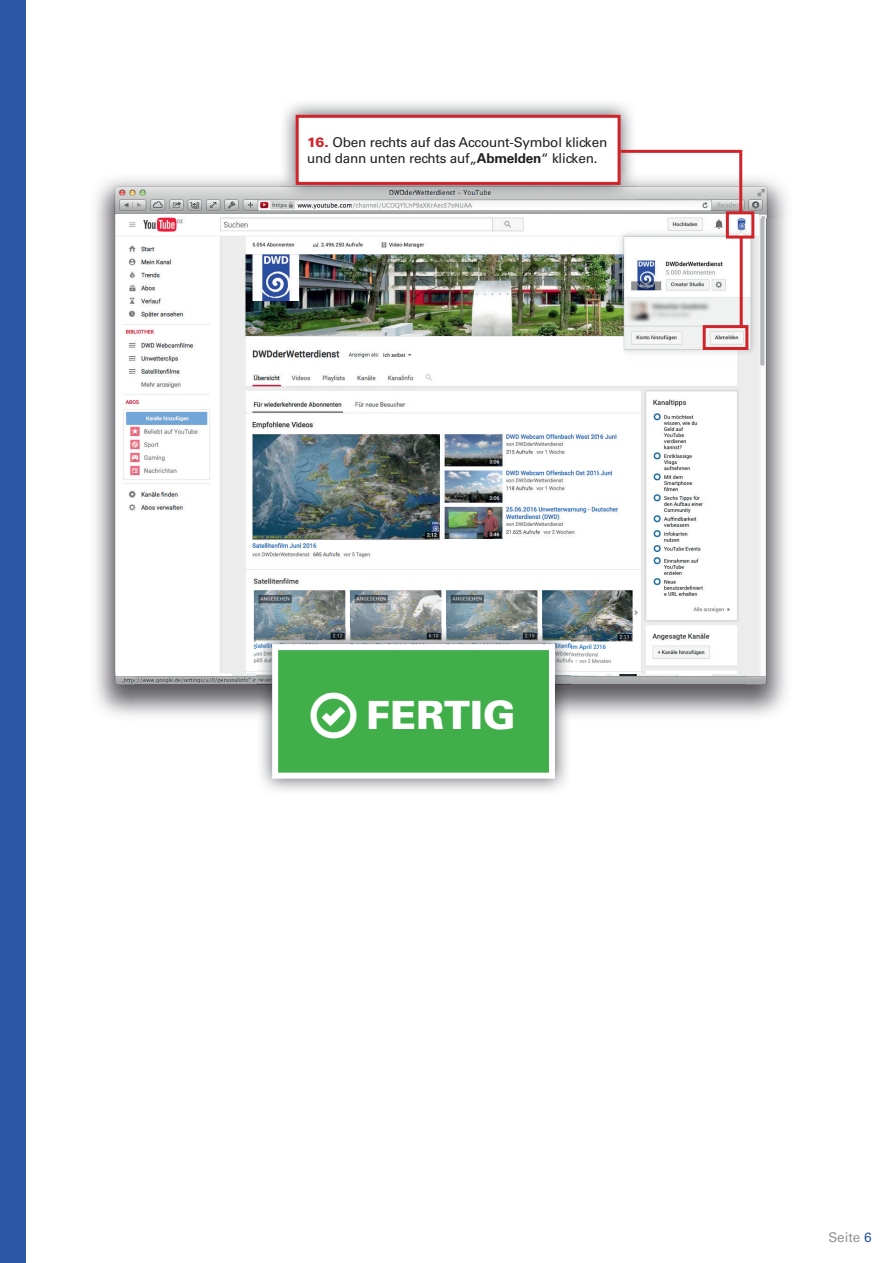
<style>
.page{position:relative;width:893px;height:1263px;background:#fff}
.page>*{position:absolute;margin:0;border:0;box-sizing:border-box;transform-origin:0 0}
.t1{font:900 39px "Univers LT";color:#fff}
.t2{font:13.5px/16.2px "Univers LT";letter-spacing:-.015em;color:#231f20}
.t3{font:13.5px "Univers LT";color:#939598}
.s1{font-weight:900;color:#d1232a}
.s2{font-family:"Univers LT Std";font-weight:700}
.s3{color:#2957a6}
</style>
<div class="page">
<div style="left:0;top:0;width:26px;height:1263px;background:#2957a6"></div>
<img style="left:95px;top:177px;width:692px;height:42px">
<img style="left:95px;top:219px;width:41px;height:497px">
<img style="left:746px;top:219px;width:41px;height:497px">
<img style="left:136px;top:673px;width:120px;height:43px">
<img style="left:571px;top:673px;width:175px;height:43px">
<img style="left:116px;top:214px;width:642px;height:459px">
<img style="left:256px;top:628px;width:315px;height:163px">
<svg style="left:294px;top:113px;width:462px;height:127px"></svg>
<svg style="left:701px;top:324px;width:49px;height:27px"></svg>
<hr style="left:740px;top:237px;width:3px;height:90px;background:#d1232a">
<svg style="left:269px;top:641px;width:289px;height:141px;background:#5eb765"></svg>
<p class="t2" style="left:307px;top:134px;width:302px"><span class="s1">16.</span> Oben rechts auf das Account-Symbol klicken und dann unten rechts auf„<span class="s2">Abmelden</span>“ klicken.</p>
<h1 class="t1" style="left:366px;top:690px;width:151px">FERTIG</h1>
<p class="t3" style="left:828px;top:1229px;width:45px">Seite <span class="s3">6</span></p>
</div>
